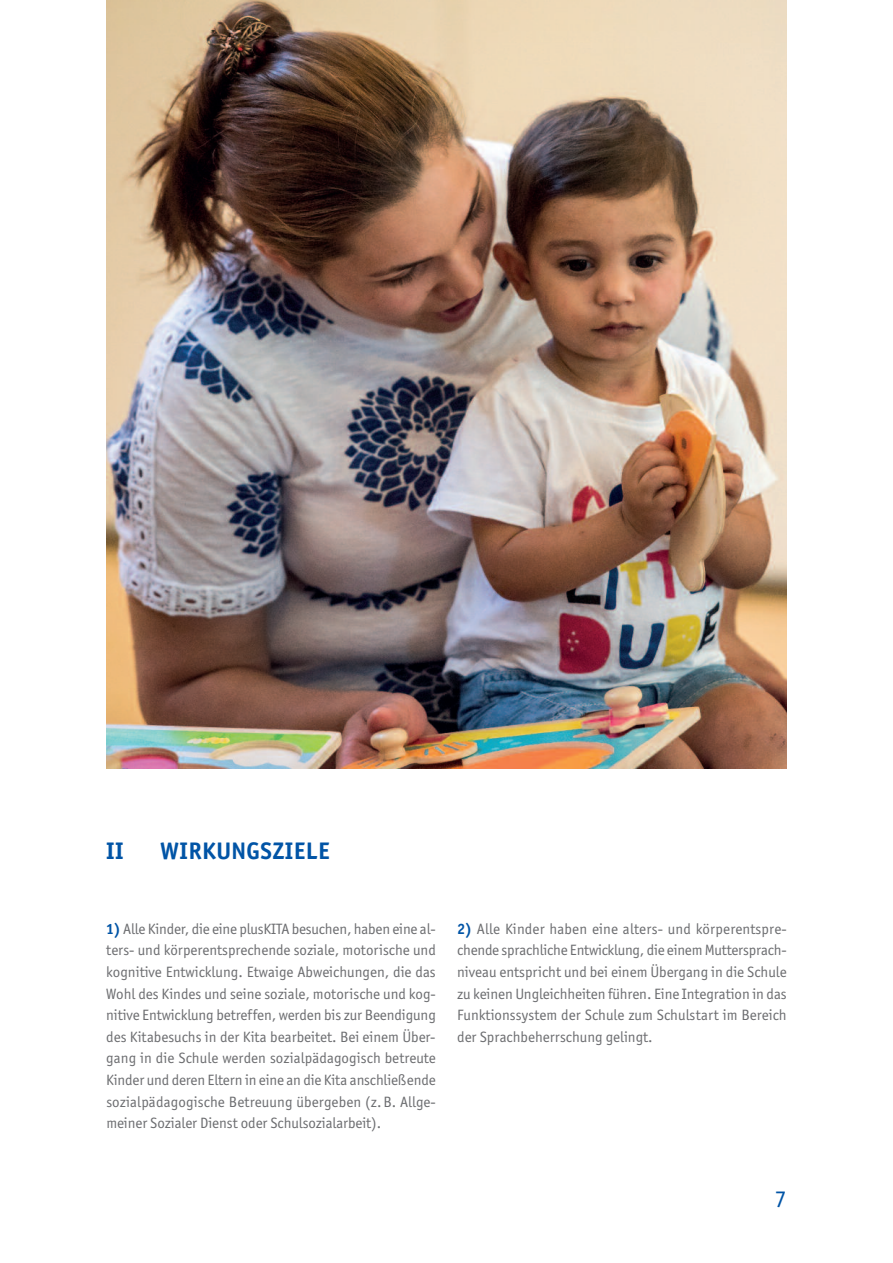
<style>
.page{position:relative;width:893px;height:1263px;background:#fff}
.page>*{position:absolute;margin:0;border:0;box-sizing:border-box;transform-origin:0 0}
.t1{font:700 24px "Officina Sans ITC Std";letter-spacing:.02em;color:#0154a6}
.t2{font:24px "Officina Sans ITC Std";color:#0154a6}
.t3{font:15px/21.6px "Officina Sans ITC Std";color:#6c6d70;text-align:justify}
.s1{font-weight:700;color:#0154a6}
</style>
<div class="page">
<img style="left:106px;top:0;width:681px;height:769px">
<h1 class="t1" style="left:106px;top:842px;width:19px">II</h1>
<h1 class="t1" style="left:160px;top:842px;width:171px">WIRKUNGSZIELE</h1>
<p class="t3" style="left:106px;top:919px;width:331px"><span class="s1">1)</span> Alle Kinder, die eine plusKITA besuchen, haben eine al&shy;ters- und körperentsprechende soziale, motorische und kognitive Entwicklung. Etwaige Abweichungen, die das Wohl des Kindes und seine soziale, motorische und kog&shy;nitive Entwicklung betreffen, werden bis zur Beendigung des Kitabesuchs in der Kita bearbeitet. Bei einem Über&shy;gang in die Schule werden sozialpädagogisch betreute Kinder und deren Eltern in eine an die Kita anschließende sozialpädagogische Betreuung übergeben (z.B. Allge&shy;meiner Sozialer Dienst oder Schulsozialarbeit).</p>
<p class="t3" style="left:457px;top:919px;width:331px"><span class="s1">2)</span> Alle Kinder haben eine alters- und körperentspre&shy;chende sprachliche Entwicklung, die einem Muttersprach&shy;niveau entspricht und bei einem Übergang in die Schule zu keinen Ungleichheiten führen. Eine Integration in das Funktionssystem der Schule zum Schulstart im Bereich der Sprachbeherrschung gelingt.</p>
<h1 class="t2" style="left:775px;top:1190px;width:13px">7</h1>
</div>
